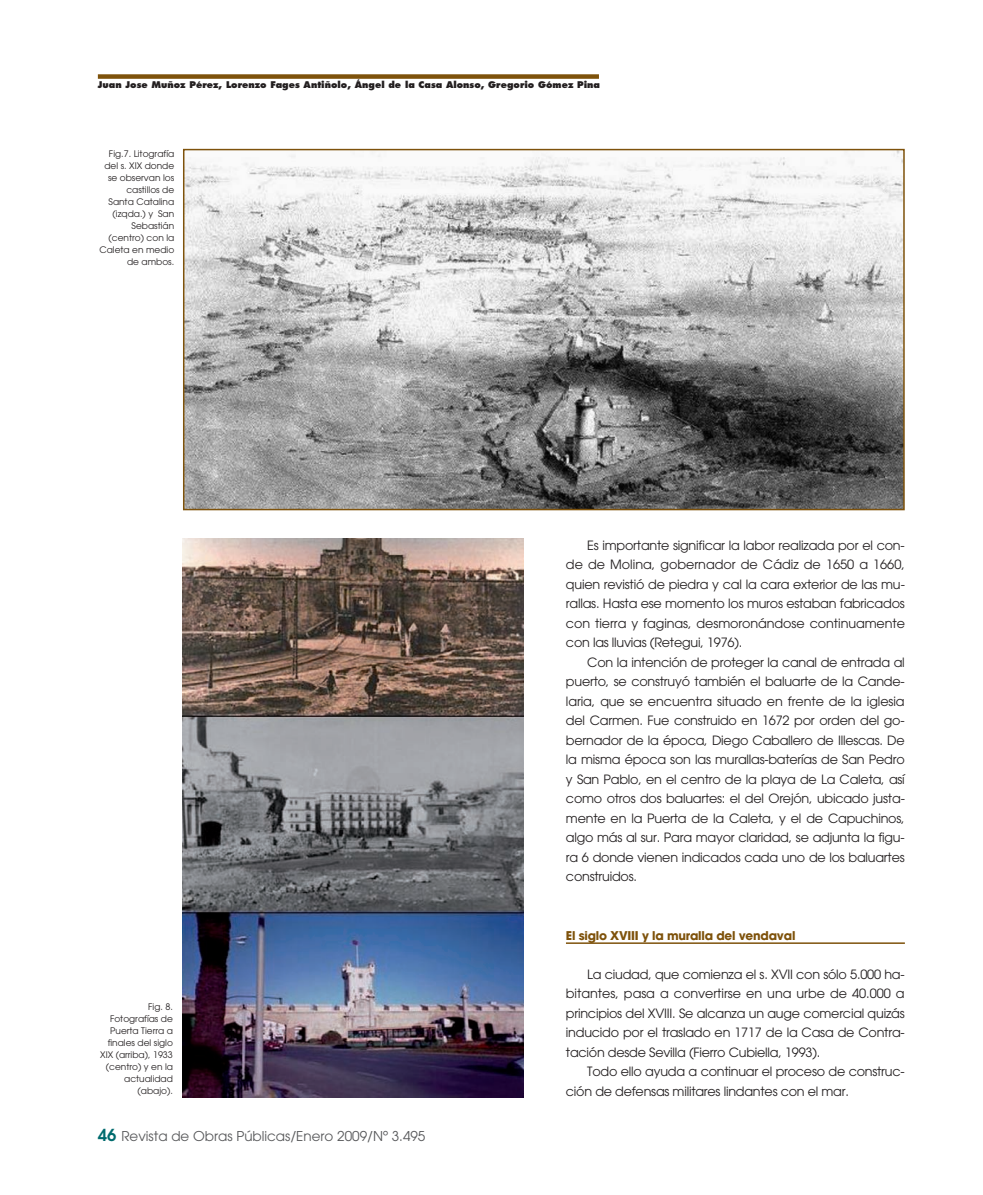
<style>
.page{position:relative;width:983px;height:1195px;background:#fff}
.page>*{position:absolute;margin:0;border:0;box-sizing:border-box;transform-origin:0 0}
.t1{font:13.5px "Avant Garde";color:#57585a}
.t2{font:12.75px/19.5px "Avant Garde";letter-spacing:-.015em;color:#231f20;text-align:justify}
.t3{font:700 12px "Avant Garde";letter-spacing:-.02em;color:#7e520b}
.t4{font:9px/12px "Avant Garde";color:#231f20;text-align:right}
.t5{font:800 9px "Futura";color:#231f20}
.s1{font-weight:600;font-size:16.5px;color:#006b6e}
</style>
<div class="page">
<hr style="left:566px;top:942px;width:338px;height:2px;background:#7e520b">
<div style="left:98px;top:74px;width:500px;height:5px;background:#7e520b"></div>
<img style="left:186px;top:152px;width:715px;height:355px">
<div style="left:183px;top:149px;width:721px;height:361px;border:2px solid #7e520b"></div>
<img style="left:183px;top:538px;width:340px;height:559px">
<p class="t5" style="left:98px;top:81px;width:503px">Juan Jose Muñoz Pérez, Lorenzo Fages Antiñolo, Ángel de la Casa Alonso, Gregorio Gómez Pina</p>
<p class="t4" style="left:99px;top:149px;width:76px">Fig.7. Litografía del s. XIX donde se observan los castillos de<br>Santa Catalina (izqda.) y San<br>Sebastián (centro) con la<br>Caleta en medio de ambos.</p>
<p class="t4" style="left:100px;top:1001px;width:74px">Fig. 8.<br>Fotografías de<br>Puerta Tierra a finales del siglo<br>XIX (arriba), 1933 (centro) y en la actualidad (abajo).</p>
<p class="t1" style="left:98px;top:1130px;width:329px"><span class="s1">46</span> Revista de Obras Públicas/Enero 2009/Nº 3.495</p>
<p class="t2" style="left:566px;top:537px;width:340px;text-indent:21px">Es importante significar la labor realizada por el con&shy;de de Molina, gobernador de Cádiz de 1650 a 1660, quien revistió de piedra y cal la cara exterior de las mu&shy;rallas. Hasta ese momento los muros estaban fabricados con tierra y faginas, desmoronándose continuamente con las lluvias (Retegui, 1976).</p>
<p class="t2" style="left:566px;top:654px;width:340px;text-indent:21px">Con la intención de proteger la canal de entrada al puerto, se construyó también el baluarte de la Cande&shy;laria, que se encuentra situado en frente de la iglesia del Carmen. Fue construido en 1672 por orden del go&shy;bernador de la época, Diego Caballero de Illescas. De la misma época son las murallas-baterías de San Pedro y San Pablo, en el centro de la playa de La Caleta, así como otros dos baluartes: el del Orejón, ubicado justa&shy;mente en la Puerta de la Caleta, y el de Capuchinos, algo más al sur. Para mayor claridad, se adjunta la figu&shy;ra 6 donde vienen indicados cada uno de los baluartes construidos.</p>
<p class="t3" style="left:566px;top:931px;width:231px">El siglo XVIII y la muralla del vendaval</p>
<p class="t2" style="left:566px;top:966px;width:340px;text-indent:21px">La ciudad, que comienza el s. XVII con sólo 5.000 ha&shy;bitantes, pasa a convertirse en una urbe de 40.000 a principios del XVIII. Se alcanza un auge comercial quizás inducido por el traslado en 1717 de la Casa de Contra&shy;tación desde Sevilla (Fierro Cubiella, 1993).</p>
<p class="t2" style="left:565px;top:1063px;width:340px;text-indent:21px">Todo ello ayuda a continuar el proceso de construc&shy;ción de defensas militares lindantes con el mar.</p>
</div>
